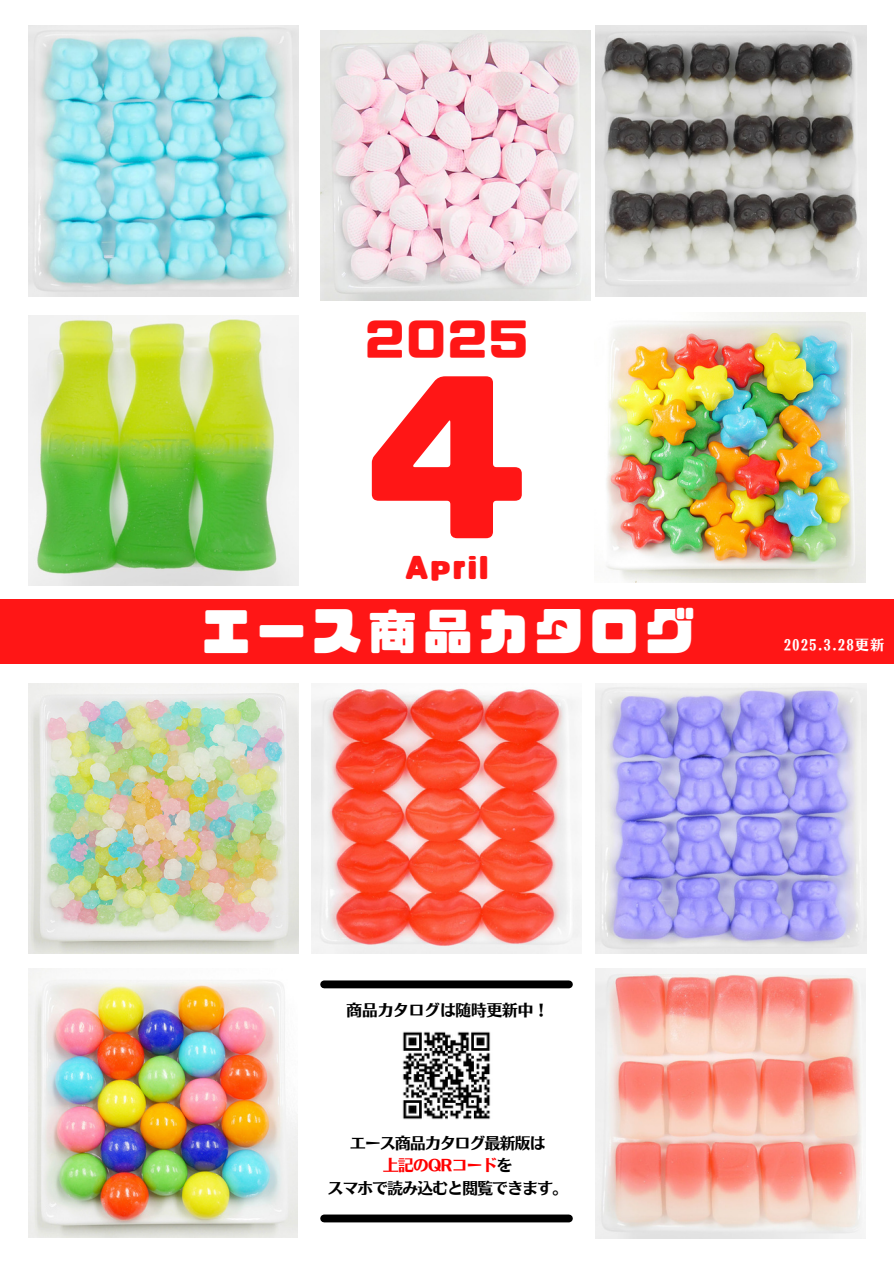
<style>
.page{position:relative;width:894px;height:1264px;background:#fff}
.page>*{position:absolute;margin:0;border:0;box-sizing:border-box;transform-origin:0 0}
.t1{font:184.5px "CP Font";color:#ff1616}
.t2{font:49.5px "CP Font";letter-spacing:.12em;color:#fff}
.t3{font:42.45px "CP Font";color:#ff1616}
.t4{font:25.95px "CP Font";letter-spacing:.12em;color:#ff1616}
.t5{font:15.6px/22.5px "Motoya Aporo Std W6";letter-spacing:-.04em;color:#000;text-align:center}
.t6{font:15.6px "Motoya Aporo Std W6";color:#000}
.t7{font:13.65px "Motoya Aporo Std W6";letter-spacing:.12em;color:#fff}
.s1{color:#f00}
</style>
<div class="page">
<img style="left:28px;top:26px;width:270px;height:270px">
<img style="left:320px;top:30px;width:270px;height:270px">
<img style="left:595px;top:26px;width:270px;height:270px">
<div style="left:0;top:599px;width:893px;height:65px;background:#ff1616"></div>
<img style="left:28px;top:683px;width:270px;height:270px">
<img style="left:28px;top:968px;width:269px;height:269px">
<img style="left:595px;top:683px;width:270px;height:270px">
<img style="left:311px;top:687px;width:270px;height:266px">
<img style="left:28px;top:315px;width:270px;height:270px">
<img style="left:606px;top:312px;width:258px;height:270px">
<img style="left:595px;top:968px;width:270px;height:270px">
<img style="left:402px;top:1031px;width:89px;height:89px">
<div style="left:324px;top:980px;width:244px;height:8px;background:#000"></div>
<div style="left:324px;top:1214px;width:244px;height:8px;background:#000"></div>
<p class="t3" style="left:367px;top:319px;width:161px">2025</p>
<h2 class="t1" style="left:368px;top:368px;width:159px">4</h2>
<p class="t4" style="left:406px;top:554px;width:83px">April</p>
<p class="t2" style="left:201px;top:607px;width:494px">エース商品カタログ</p>
<p class="t7" style="left:783px;top:638px;width:102px">2025.3.28更新</p>
<p class="t6" style="left:346px;top:1002px;width:204px">商品カタログは随時更新中！</p>
<p class="t5" style="left:327px;top:1131px;width:242px">エース商品カタログ最新版は<br><span class="s1">上記のQRコード</span>を<br>スマホで読み込むと閲覧できます。</p>
</div>
